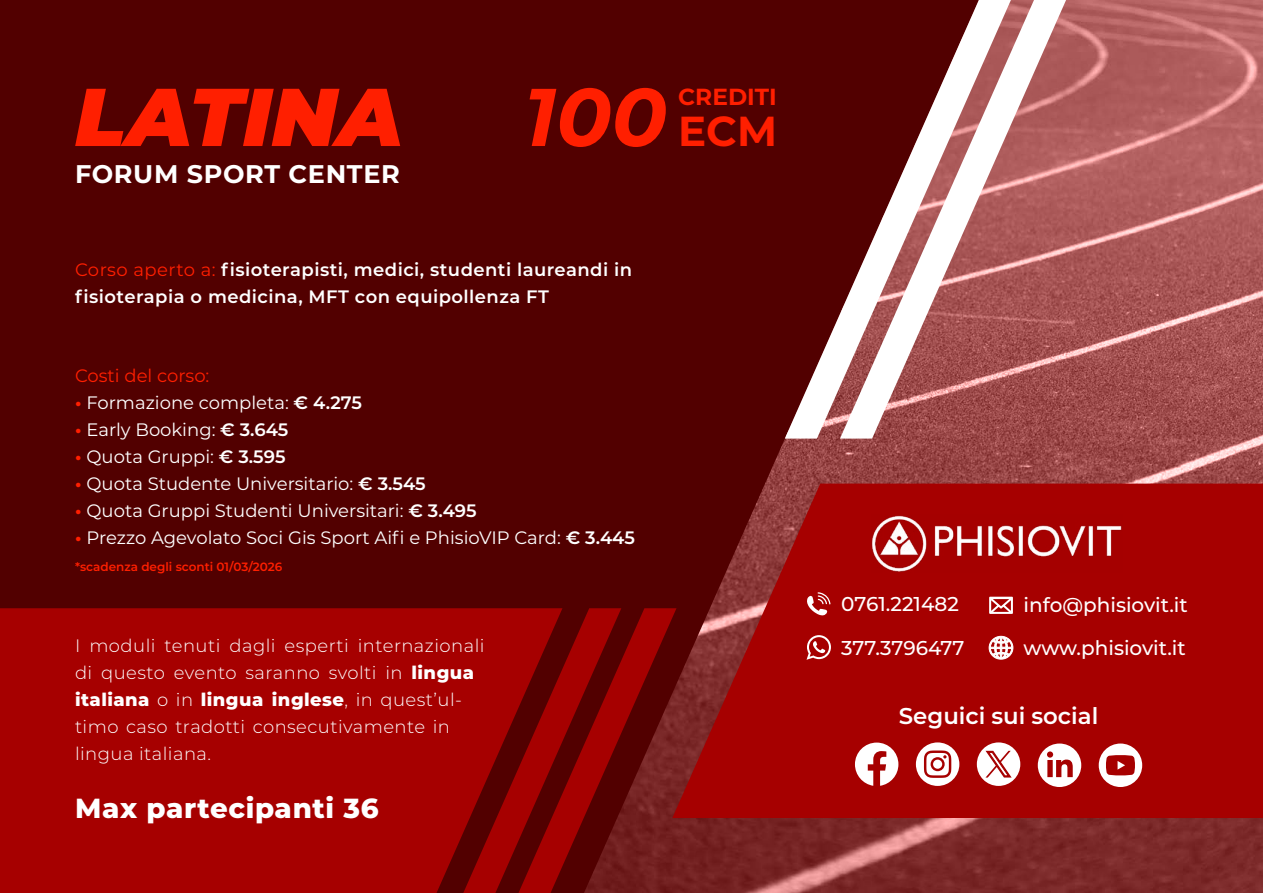
<style>
.page{position:relative;width:1263px;height:893px;background:#520000}
.page>*{position:absolute;margin:0;border:0;box-sizing:border-box;transform-origin:0 0}
.t1{font:italic 900 81.75px "Montserrat";color:#ff1f00}
.t2{font:italic 700 81.75px "Montserrat";color:#ff1f00}
.t3{font:800 27.6px "Montserrat";letter-spacing:.025em;color:#fff}
.t4{font:700 25.5px "Montserrat";letter-spacing:.025em;color:#fff}
.t5{font:700 23.25px "Montserrat";color:#ff1f00}
.t6{font:600 22.8px "Montserrat";color:#fff}
.t7{font:500 19.95px/42.5px "Montserrat";color:#fff}
.t8{font:18px "Montserrat";color:#fff}
.t9{font:300 18px/27px "Montserrat";letter-spacing:.025em;color:#fff}
.t10{font:600 18px/27px "Montserrat";letter-spacing:.025em;color:#fff}
.t11{font:18px "Montserrat";color:#ff1f00}
.t12{font:600 12px "Montserrat";color:#ff1f00}
.s1{font-style:normal;font-size:41.85px}
.s2{font-weight:400;color:#ff1f00}
.s3{font-weight:700;color:#ff1f00}
.s4{font-weight:600}
.s5{font-weight:800}
</style>
<div class="page">
<img style="left:676px;top:0;width:587px;height:893px">
<svg style="left:785px;top:0;width:55px;height:439px"></svg>
<svg style="left:840px;top:0;width:226px;height:439px"></svg>
<svg style="left:562px;top:608px;width:114px;height:285px"></svg>
<div style="left:0;top:608px;width:562px;height:285px;background:#a60000"></div>
<svg style="left:672px;top:484px;width:591px;height:334px;background:#9f0505"></svg>
<img style="left:872px;top:515px;width:251px;height:57px">
<svg style="left:806px;top:635px;width:25px;height:25px"></svg>
<svg style="left:807px;top:592px;width:23px;height:23px"></svg>
<svg style="left:989px;top:597px;width:24px;height:17px"></svg>
<svg style="left:989px;top:636px;width:24px;height:24px"></svg>
<svg style="left:916px;top:742px;width:43px;height:44px;background:#db9a9a"></svg>
<div style="left:933px;top:760px;width:9px;height:9px;background:#fff;border-radius:50%"></div>
<svg style="left:1099px;top:743px;width:43px;height:44px;background:#d38181"></svg>
<svg style="left:1038px;top:743px;width:43px;height:44px;background:#dc9b9b"></svg>
<svg style="left:855px;top:743px;width:43px;height:43px;background:#dd9e9e"></svg>
<svg style="left:977px;top:742px;width:43px;height:44px;background:#e1abab"></svg>
<h1 class="t1" style="left:75px;top:55px;width:330px">LATINA</h1>
<h3 class="t4" style="left:75px;top:155px;width:326px">FORUM SPORT CENTER</h3>
<h1 class="t2" style="left:524px;top:58px;width:254px">100 <span class="s1">ECM</span></h1>
<p class="t5" style="left:678px;top:80px;width:100px">CREDITI</p>
<p class="t10" style="left:75px;top:255px;width:559px"><span class="s2">Corso aperto a:</span> fisioterapisti, medici, studenti laureandi in fisioterapia o medicina, MFT con equipollenza FT</p>
<p class="t11" style="left:75px;top:363px;width:136px">Costi del corso:</p>
<p class="t8" style="left:75px;top:390px;width:288px"><span class="s3">•</span> Formazione completa: <span class="s4">€ 4.275</span></p>
<p class="t8" style="left:75px;top:417px;width:215px"><span class="s3">•</span> Early Booking: <span class="s4">€ 3.645</span></p>
<p class="t8" style="left:75px;top:444px;width:212px"><span class="s3">•</span> Quota Gruppi: <span class="s4">€ 3.595</span></p>
<p class="t8" style="left:75px;top:471px;width:352px"><span class="s3">•</span> Quota Studente Universitario: <span class="s4">€ 3.545</span></p>
<p class="t8" style="left:75px;top:498px;width:403px"><span class="s3">•</span> Quota Gruppi Studenti Universitari: <span class="s4">€ 3.495</span></p>
<p class="t8" style="left:75px;top:525px;width:561px"><span class="s3">•</span> Prezzo Agevolato Soci Gis Sport Aifi e PhisioVIP Card: <span class="s4">€ 3.445</span></p>
<p class="t12" style="left:75px;top:558px;width:209px">*scadenza degli sconti 01/03/2026</p>
<p class="t9" style="left:75px;top:632px;width:411px">I moduli tenuti dagli esperti internazionali di questo evento saranno svolti in <span class="s5">lingua italiana</span> o in <span class="s5">lingua inglese</span>, in quest’ul&shy;timo caso tradotti consecutivamente in lingua italiana.</p>
<h2 class="t3" style="left:75px;top:788px;width:305px">Max partecipanti 36</h2>
<p class="t7" style="left:841px;top:582px;width:119px">0761.221482</p>
<p class="t7" style="left:1023px;top:583px;width:166px">info@phisiovit.it www.phisiovit.it</p>
<p class="t7" style="left:841px;top:625px;width:125px">377.3796477</p>
<p class="t6" style="left:899px;top:700px;width:201px">Seguici sui social</p>
</div>
